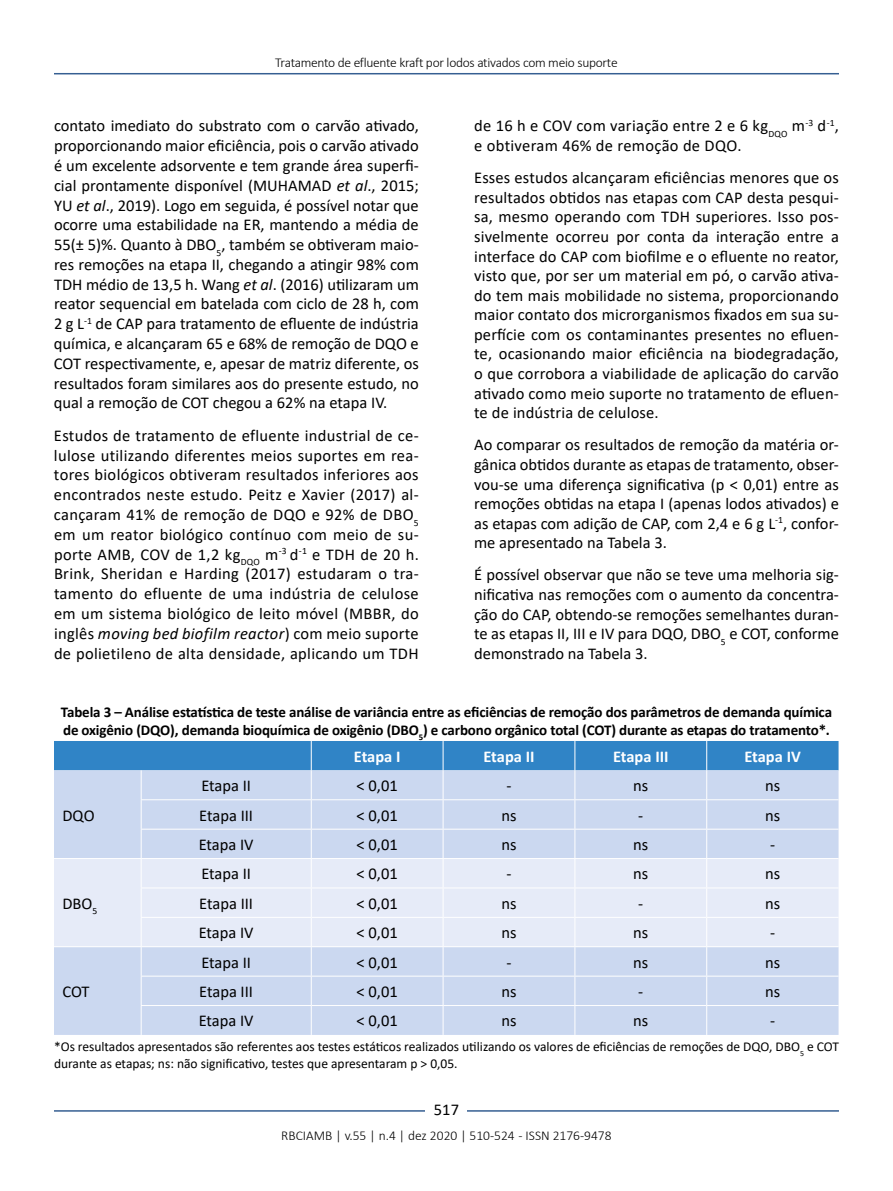
<style>
.page{position:relative;width:893px;height:1191px;background:#fff}
.page>*{position:absolute;margin:0;border:0;box-sizing:border-box;transform-origin:0 0}
.t1{font:16.5px/19.8px "Calibri";color:#000;text-align:justify}
.t2{font:16.5px/19.6px "Calibri";letter-spacing:.02em;color:#000}
.t3{font:700 16.5px "Calibri";color:#fff}
.t4{font:700 15px/18px "Calibri";letter-spacing:-.01em;color:#000}
.t5{font:13.5px/16.2px "Calibri";color:#000}
.t6{font:300 13.5px "Calibri";letter-spacing:-.02em;color:#000}
.t7{font:300 13.5px "Calibri";color:#000}
.s1{font-style:italic}
</style>
<div class="page">
<hr style="left:54px;top:73px;width:785px;height:1px;background:#365f92">
<hr style="left:54px;top:1110px;width:785px;height:1px;background:#365f92">
<div style="left:426px;top:1096px;width:41px;height:26px;background:#fff"></div>
<svg style="left:54px;top:741px;width:784px;height:294px;background:#c5d6ee"></svg>
<p class="t6" style="left:275px;top:54px;width:344px">Tratamento de efluente kraft por lodos ativados com meio suporte</p>
<p class="t1" style="left:54px;top:116px;width:366px">contato imediato do substrato com o carvão ativado, proporcionando maior eficiência, pois o carvão ativado é um excelente adsorvente e tem grande área superfi&shy;cial prontamente disponível (MUHAMAD <span class="s1">et al</span>., 2015; YU <span class="s1">et al</span>., 2019). Logo em seguida, é possível notar que ocorre uma estabilidade na ER, mantendo a média de 55(± 5)%. Quanto à DBO<sub>5</sub>, também se obtiveram maio&shy;res remoções na etapa II, chegando a atingir 98% com TDH médio de 13,5 h. Wang <span class="s1">et al</span>. (2016) utilizaram um reator sequencial em batelada com ciclo de 28 h, com 2 g L<sup>-1</sup> de CAP para tratamento de efluente de indústria química, e alcançaram 65 e 68% de remoção de DQO e COT respectivamente, e, apesar de matriz diferente, os resultados foram similares aos do presente estudo, no qual a remoção de COT chegou a 62% na etapa IV.</p>
<p class="t1" style="left:54px;top:425px;width:366px">Estudos de tratamento de efluente industrial de ce&shy;lulose utilizando diferentes meios suportes em rea&shy;tores biológicos obtiveram resultados inferiores aos encontrados neste estudo. Peitz e Xavier (2017) al&shy;cançaram 41% de remoção de DQO e 92% de DBO<sub>5 </sub>em um reator biológico contínuo com meio de su&shy;porte AMB, COV de 1,2 kg<sub>DQO</sub> m<sup>-3</sup> d<sup>-1</sup> e TDH de 20 h.<br>Brink, Sheridan e Harding (2017) estudaram o tra&shy;tamento do efluente de uma indústria de celulose em um sistema biológico de leito móvel (MBBR, do inglês <span class="s1">moving bed biofilm reactor</span>) com meio suporte de polietileno de alta densidade, aplicando um TDH</p>
<p class="t2" style="left:474px;top:116px;width:366px">de 16 h e COV com variação entre 2 e 6 kg<sub>DQO</sub> m<sup>-3</sup> d<sup>-1</sup>, e obtiveram 46% de remoção de DQO.</p>
<p class="t1" style="left:474px;top:168px;width:366px">Esses estudos alcançaram eficiências menores que os resultados obtidos nas etapas com CAP desta pesqui&shy;sa, mesmo operando com TDH superiores. Isso pos&shy;sivelmente ocorreu por conta da interação entre a interface do CAP com biofilme e o efluente no reator, visto que, por ser um material em pó, o carvão ativa&shy;do tem mais mobilidade no sistema, proporcionando maior contato dos microrganismos fixados em sua su&shy;perfície com os contaminantes presentes no efluen&shy;te, ocasionando maior eficiência na biodegradação, o que corrobora a viabilidade de aplicação do carvão ativado como meio suporte no tratamento de efluen&shy;te de indústria de celulose.</p>
<p class="t1" style="left:474px;top:435px;width:366px">Ao comparar os resultados de remoção da matéria or&shy;gânica obtidos durante as etapas de tratamento, obser&shy;vou-se uma diferença significativa (p &lt; 0,01) entre as remoções obtidas na etapa I (apenas lodos ativados) e as etapas com adição de CAP, com 2,4 e 6 g L<sup>-1</sup>, confor&shy;me apresentado na Tabela 3.</p>
<p class="t1" style="left:474px;top:565px;width:366px">É possível observar que não se teve uma melhoria sig&shy;nificativa nas remoções com o aumento da concentra&shy;ção do CAP, obtendo-se remoções semelhantes duran&shy;te as etapas II, III e IV para DQO, DBO<sub>5</sub> e COT, conforme demonstrado na Tabela 3.</p>
<p class="t4" style="left:61px;top:702px;width:773px">Tabela 3 – Análise estatística de teste análise de variância entre as eficiências de remoção dos parâmetros de demanda química de oxigênio (DQO), demanda bioquímica de oxigênio (DBO<sub>5</sub>) e carbono orgânico total (COT) durante as etapas do tratamento*.</p>
<p class="t3" style="left:354px;top:744px;width:48px">Etapa I</p>
<p class="t3" style="left:483px;top:744px;width:53px">Etapa II</p>
<p class="t3" style="left:613px;top:744px;width:57px">Etapa III</p>
<p class="t3" style="left:744px;top:744px;width:58px">Etapa IV</p>
<p class="t1" style="left:62px;top:805px;width:34px">DQO</p>
<p class="t1" style="left:62px;top:893px;width:36px">DBO<sub>5</sub></p>
<p class="t1" style="left:201px;top:775px;width:51px">Etapa II</p>
<p class="t1" style="left:357px;top:775px;width:43px">&lt; 0,01</p>
<p class="t1" style="left:506px;top:775px;width:7px">-</p>
<p class="t1" style="left:633px;top:775px;width:17px">ns</p>
<p class="t1" style="left:765px;top:775px;width:17px">ns</p>
<p class="t1" style="left:199px;top:805px;width:55px">Etapa III</p>
<p class="t1" style="left:357px;top:805px;width:43px">&lt; 0,01</p>
<p class="t1" style="left:501px;top:805px;width:17px">ns</p>
<p class="t1" style="left:638px;top:805px;width:7px">-</p>
<p class="t1" style="left:765px;top:805px;width:17px">ns</p>
<p class="t1" style="left:199px;top:834px;width:56px">Etapa IV</p>
<p class="t1" style="left:357px;top:834px;width:43px">&lt; 0,01</p>
<p class="t1" style="left:501px;top:834px;width:17px">ns</p>
<p class="t1" style="left:633px;top:834px;width:17px">ns</p>
<p class="t1" style="left:770px;top:834px;width:7px">-</p>
<p class="t1" style="left:201px;top:863px;width:51px">Etapa II</p>
<p class="t1" style="left:357px;top:863px;width:43px">&lt; 0,01</p>
<p class="t1" style="left:506px;top:863px;width:7px">-</p>
<p class="t1" style="left:633px;top:863px;width:17px">ns</p>
<p class="t1" style="left:765px;top:863px;width:17px">ns</p>
<p class="t1" style="left:199px;top:893px;width:55px">Etapa III</p>
<p class="t1" style="left:357px;top:893px;width:43px">&lt; 0,01</p>
<p class="t1" style="left:501px;top:893px;width:17px">ns</p>
<p class="t1" style="left:638px;top:893px;width:7px">-</p>
<p class="t1" style="left:765px;top:893px;width:17px">ns</p>
<p class="t1" style="left:199px;top:922px;width:56px">Etapa IV</p>
<p class="t1" style="left:357px;top:922px;width:43px">&lt; 0,01</p>
<p class="t1" style="left:501px;top:922px;width:17px">ns</p>
<p class="t1" style="left:633px;top:922px;width:17px">ns</p>
<p class="t1" style="left:770px;top:922px;width:7px">-</p>
<p class="t1" style="left:201px;top:951px;width:51px">Etapa II</p>
<p class="t1" style="left:357px;top:951px;width:43px">&lt; 0,01</p>
<p class="t1" style="left:506px;top:951px;width:7px">-</p>
<p class="t1" style="left:633px;top:951px;width:17px">ns</p>
<p class="t1" style="left:765px;top:951px;width:17px">ns</p>
<p class="t1" style="left:199px;top:981px;width:55px">Etapa III</p>
<p class="t1" style="left:357px;top:981px;width:43px">&lt; 0,01</p>
<p class="t1" style="left:501px;top:981px;width:17px">ns</p>
<p class="t1" style="left:638px;top:981px;width:7px">-</p>
<p class="t1" style="left:765px;top:981px;width:17px">ns</p>
<p class="t1" style="left:199px;top:1010px;width:56px">Etapa IV</p>
<p class="t1" style="left:357px;top:1010px;width:43px">&lt; 0,01</p>
<p class="t1" style="left:501px;top:1010px;width:17px">ns</p>
<p class="t1" style="left:633px;top:1010px;width:17px">ns</p>
<p class="t1" style="left:770px;top:1010px;width:7px">-</p>
<p class="t5" style="left:54px;top:1038px;width:786px">*Os resultados apresentados são referentes aos testes estáticos realizados utilizando os valores de eficiências de remoções de DQO, DBO<sub>5</sub> e COT durante as etapas; ns: não significativo, testes que apresentaram p &gt; 0,05.</p>
<p class="t1" style="left:62px;top:981px;width:29px">COT</p>
<p class="t1" style="left:434px;top:1099px;width:27px">517</p>
<p class="t7" style="left:281px;top:1126px;width:332px">RBCIAMB | v.55 | n.4 | dez 2020 | 510-524 - ISSN 2176-9478</p>
</div>
